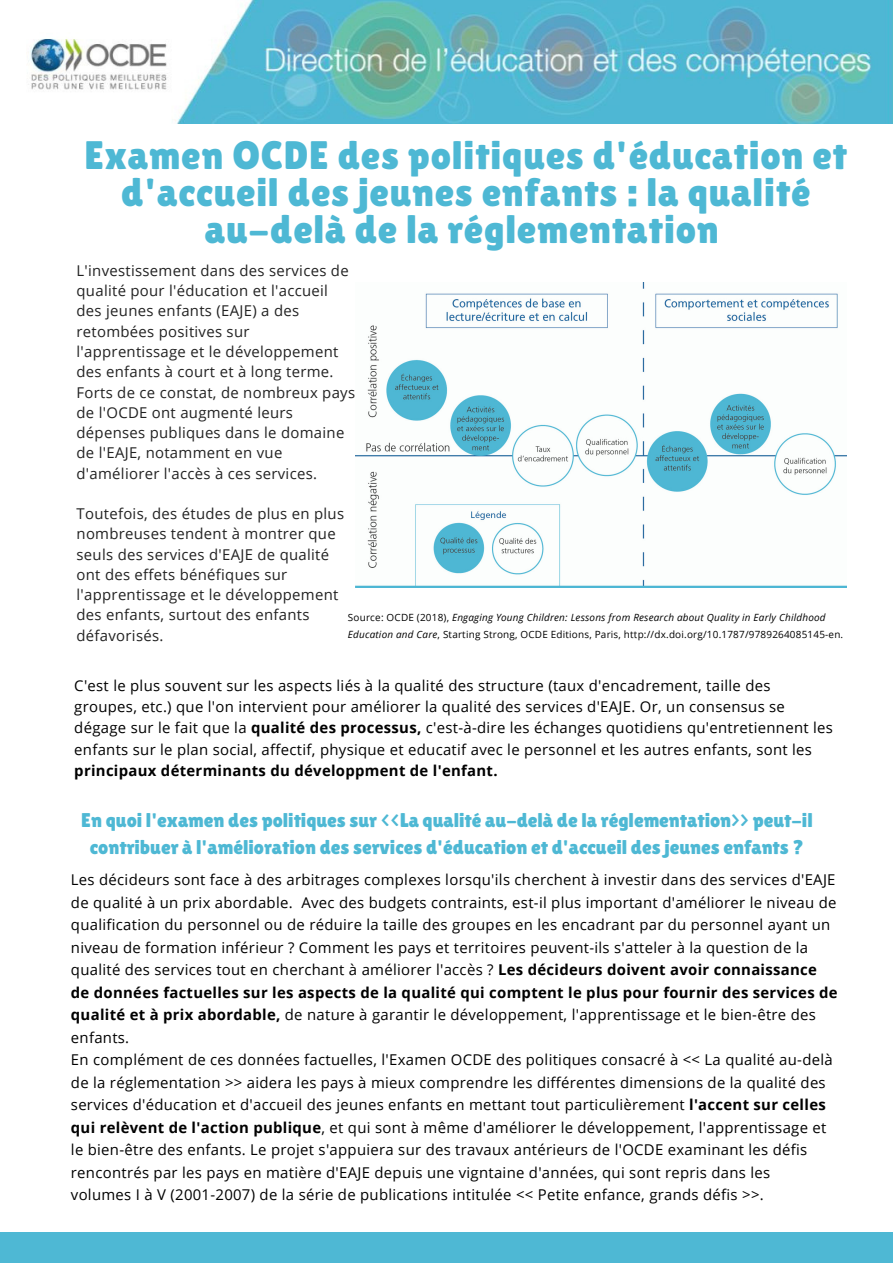
<style>
.page{position:relative;width:893px;height:1263px;background:#fff}
.page>*{position:absolute;margin:0;border:0;box-sizing:border-box;transform-origin:0 0}
.t1{font:39.75px/37.2px "Lilita One";letter-spacing:.02em;color:#4eb8d4;text-align:center}
.t2{font:19.8px/27px "Lilita One";color:#4eb8d4;text-align:center}
.t3{font:14.85px/22.5px "Open Sans";letter-spacing:.02em;color:#000}
.t4{font:14.85px/20.2px "Open Sans";letter-spacing:.02em;color:#222}
.t5{font:700 14.85px "Open Sans";letter-spacing:.02em;color:#000}
.t6{font:9.9px/17px "Open Sans";letter-spacing:.02em;color:#000}
.s1{font-style:italic}
.s2{font-weight:700}
</style>
<div class="page">
<div style="left:0;top:1232px;width:893px;height:31px;background:#4eb8d4"></div>
<img style="left:356px;top:283px;width:491px;height:305px">
<img style="left:28px;top:0;width:865px;height:124px">
<h1 class="t1" style="left:85px;top:136px;width:764px">Examen OCDE des politiques d'éducation et d'accueil des jeunes enfants : la qualité au-delà de la réglementation</h1>
<p class="t4" style="left:77px;top:260px;width:280px">L'investissement dans des services de qualité pour l'éducation et l'accueil des jeunes enfants (EAJE) a des retombées positives sur l'apprentissage et le développement des enfants à court et à long terme.<br>Forts de ce constat, de nombreux pays de l'OCDE ont augmenté leurs dépenses publiques dans le domaine de l'EAJE, notamment en vue d'améliorer l'accès à ces services.</p>
<p class="t4" style="left:77px;top:503px;width:269px">Toutefois, des études de plus en plus nombreuses tendent à montrer que seuls des services d'EAJE de qualité ont des effets bénéfiques sur l'apprentissage et le développement des enfants, surtout des enfants défavorisés.</p>
<p class="t6" style="left:348px;top:609px;width:497px">Source: OCDE (2018), <span class="s1">Engaging Young Children: Lessons from Research about Quality in Early Childhood<br>Education and Care</span>, Starting Strong, OCDE Editions, Paris, http://dx.doi.org/10.1787/9789264085145-en.</p>
<p class="t3" style="left:74px;top:674px;width:760px;line-height:21.5px">C'est le plus souvent sur les aspects liés à la qualité des structure (taux d'encadrement, taille des groupes, etc.) que l'on intervient pour améliorer la qualité des services d'EAJE. Or, un consensus se dégage sur le fait que la <span class="s2">qualité des processus,</span> c'est-à-dire les échanges quotidiens qu'entretiennent les enfants sur le plan social, affectif, physique et educatif avec le personnel et les autres enfants, sont les</p>
<p class="t5" style="left:74px;top:760px;width:425px">principaux déterminants du développment de l'enfant.</p>
<h2 class="t2" style="left:81px;top:806px;width:733px">En quoi l'examen des politiques sur &lt;&lt;La qualité au-delà de la réglementation&gt;&gt; peut-il contribuer à l'amélioration des services d'éducation et d'accueil des jeunes enfants ?</h2>
<p class="t3" style="left:71px;top:868px;width:768px">Les décideurs sont face à des arbitrages complexes lorsqu'ils cherchent à investir dans des services d'EAJE de qualité à un prix abordable. Avec des budgets contraints, est-il plus important d'améliorer le niveau de qualification du personnel ou de réduire la taille des groupes en les encadrant par du personnel ayant un niveau de formation inférieur ? Comment les pays et territoires peuvent-ils s'atteler à la question de la qualité des services tout en cherchant à améliorer l'accès ? <span class="s2">Les décideurs doivent avoir connaissance de données factuelles sur les aspects de la qualité qui comptent le plus pour fournir des services de qualité et à prix abordable,</span> de nature à garantir le développement, l'apprentissage et le bien-être des enfants.<br>En complément de ces données factuelles, l'Examen OCDE des politiques consacré à &lt;&lt; La qualité au-delà de la réglementation &gt;&gt; aidera les pays à mieux comprendre les différentes dimensions de la qualité des services d'éducation et d'accueil des jeunes enfants en mettant tout particulièrement <span class="s2">l'accent sur celles qui relèvent de l'action publique</span>, et qui sont à même d'améliorer le développement, l'apprentissage et le bien-être des enfants. Le projet s'appuiera sur des travaux antérieurs de l'OCDE examinant les défis rencontrés par les pays en matière d'EAJE depuis une vigntaine d'années, qui sont repris dans les<br>volumes I à V (2001-2007) de la série de publications intitulée &lt;&lt; Petite enfance, grands défis &gt;&gt;.</p>
</div>
